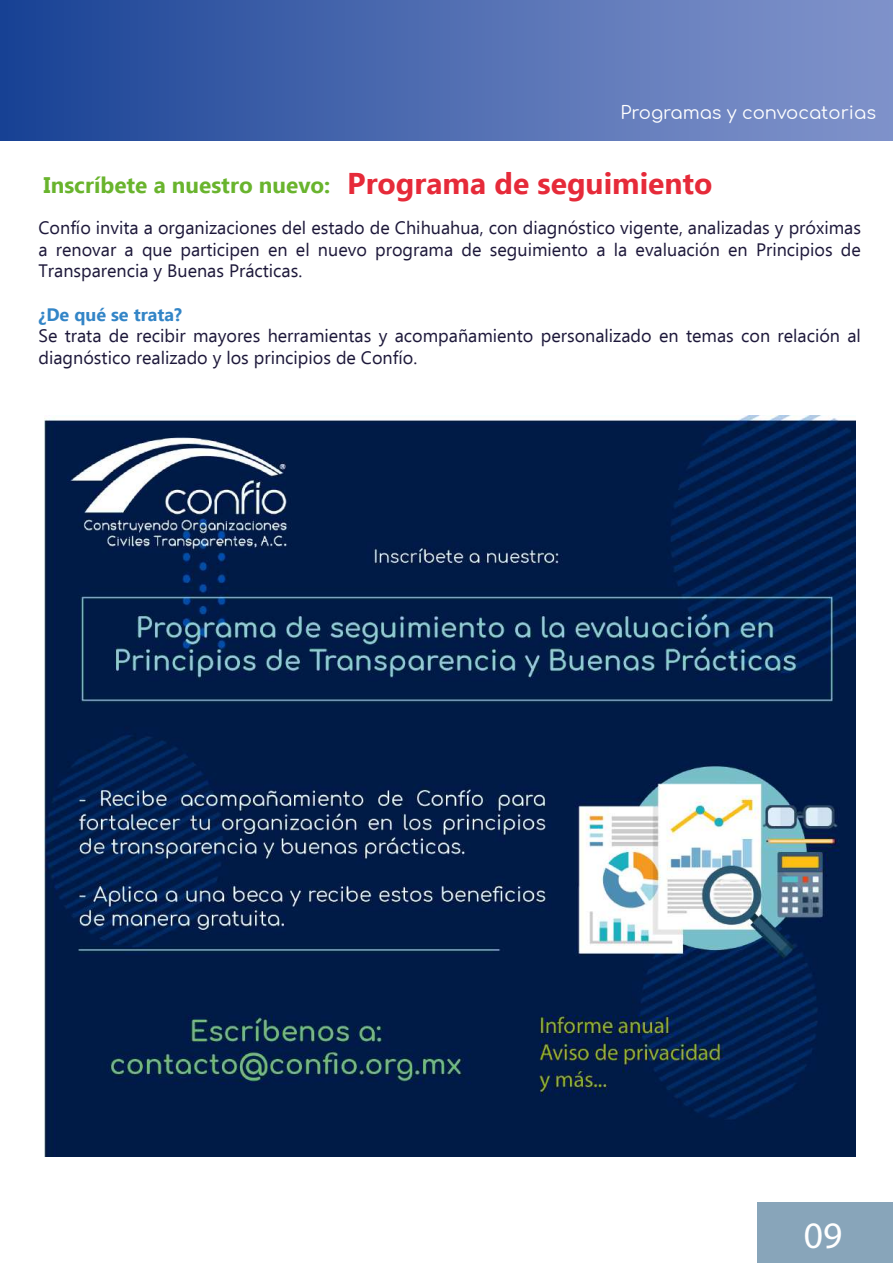
<style>
.page{position:relative;width:893px;height:1263px;background:#fff}
.page>*{position:absolute;margin:0;border:0;box-sizing:border-box;transform-origin:0 0}
.t1{font:37.5px "Myriad Pro";color:#fff}
.t2{font:700 22.5px "Ebrima";color:#69b42d}
.t3{font:18px/21.6px "Ebrima";color:#1d183a;text-align:justify}
.t4{font:18px "Comfortaa";color:#fff}
.t5{font:700 18px "Ebrima";color:#3385c7}
.s1{font-size:30px;color:#e62a39}
</style>
<div class="page">
<div style="left:757px;top:1203px;width:136px;height:60px;background:#88a5ba"></div>
<div style="left:0;top:0;width:893px;height:140px;background:linear-gradient(to right,#1a4396,#8496cd)"></div>
<img style="left:44px;top:415px;width:811px;height:741px">
<p class="t4" style="left:620px;top:97px;width:257px">Programas y convocatorias</p>
<p class="t2" style="left:44px;top:168px;width:670px">Inscríbete a nuestro nuevo: <span class="s1">Programa de seguimiento</span></p>
<p class="t3" style="left:38px;top:216px;width:824px">Confío invita a organizaciones del estado de Chihuahua, con diagnóstico vigente, analizadas y próximas a renovar a que participen en el nuevo programa de seguimiento a la evaluación en Principios de Transparencia y Buenas Prácticas.</p>
<p class="t5" style="left:38px;top:300px;width:145px">¿De qué se trata?</p>
<p class="t3" style="left:38px;top:324px;width:824px">Se trata de recibir mayores herramientas y acompañamiento personalizado en temas con relación al diagnóstico realizado y los principios de Confío.</p>
<h1 class="t1" style="left:804px;top:1216px;width:40px">09</h1>
</div>
